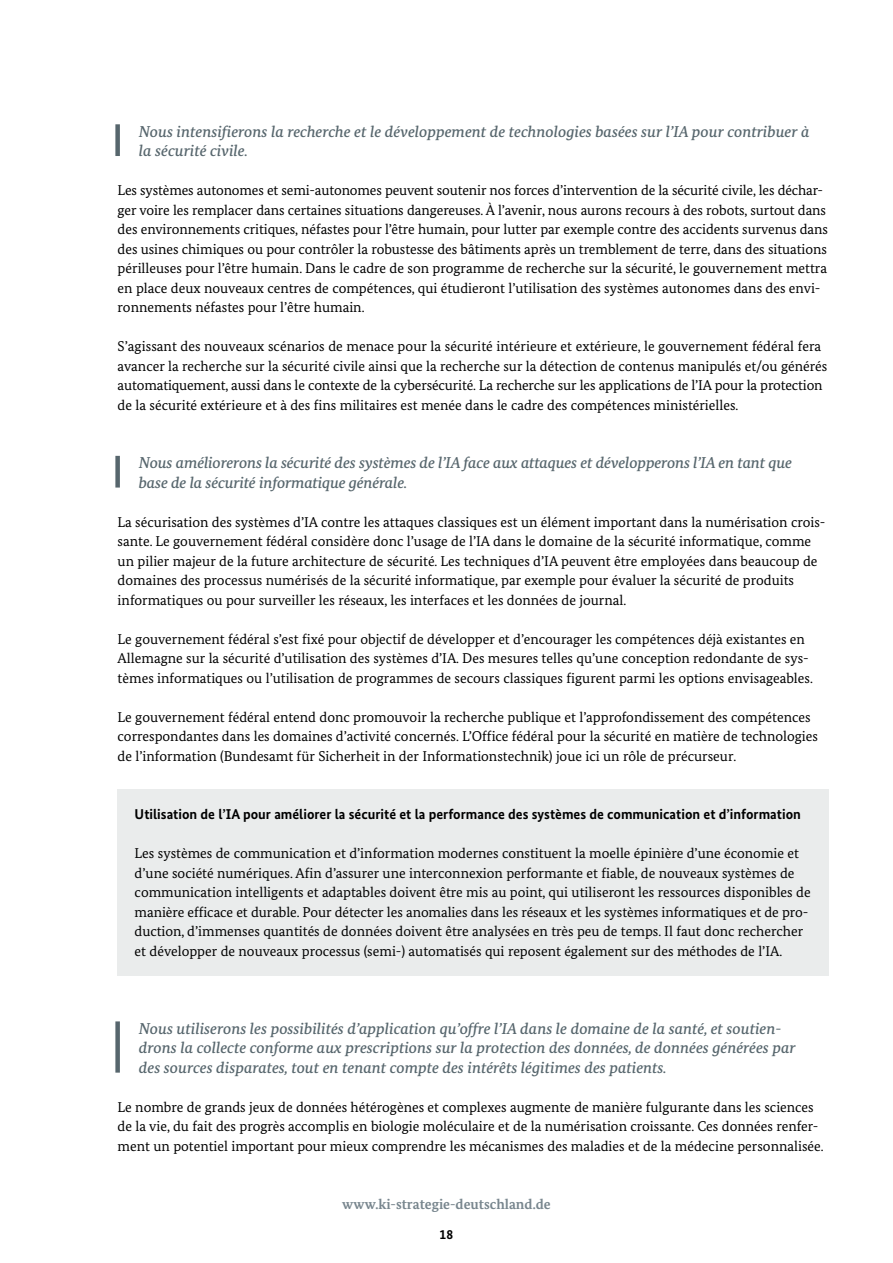
<style>
.page{position:relative;width:893px;height:1263px;background:#fff}
.page>*{position:absolute;margin:0;border:0;box-sizing:border-box;transform-origin:0 0}
.t1{font:italic 500 15.75px/19.5px "Bundes Serif";color:#57666d}
.t2{font:14.25px/19.5px "Bundes Serif";color:#000}
.t3{font:700 14.25px "Bundes Sans";color:#000}
.t4{font:700 14.25px "Bundes Serif";color:#78868e}
.t5{font:700 13.5px "Bundes Sans";color:#000}
</style>
<div class="page">
<div style="left:115px;top:124px;width:5px;height:32px;background:#57666d"></div>
<div style="left:115px;top:456px;width:5px;height:32px;background:#57666d"></div>
<div style="left:118px;top:789px;width:711px;height:49px;background:#eaecec"></div>
<div style="left:118px;top:828px;width:711px;height:147px;background:#eaecec"></div>
<div style="left:115px;top:1021px;width:5px;height:52px;background:#57666d"></div>
<p class="t1" style="left:139px;top:121px;width:672px">Nous intensifierons la recherche et le développement de technologies basées sur l’IA pour contribuer à la sécurité civile.</p>
<p class="t2" style="left:118px;top:180px;width:712px">Les systèmes autonomes et semi-autonomes peuvent soutenir nos forces d’intervention de la sécurité civile, les déchar&shy;ger voire les remplacer dans certaines situations dangereuses. À l’avenir, nous aurons recours à des robots, surtout dans des environnements critiques, néfastes pour l’être humain, pour lutter par exemple contre des accidents survenus dans des usines chimiques ou pour contrôler la robustesse des bâtiments après un tremblement de terre, dans des situations périlleuses pour l’être humain. Dans le cadre de son programme de recherche sur la sécurité, le gouvernement mettra en place deux nouveaux centres de compétences, qui étudieront l’utilisation des systèmes autonomes dans des envi&shy;ronnements néfastes pour l’être humain.</p>
<p class="t2" style="left:118px;top:336px;width:711px">S’agissant des nouveaux scénarios de menace pour la sécurité intérieure et extérieure, le gouvernement fédéral fera avancer la recherche sur la sécurité civile ainsi que la recherche sur la détection de contenus manipulés et/ou générés automatiquement, aussi dans le contexte de la cybersécurité. La recherche sur les applications de l’IA pour la protection de la sécurité extérieure et à des fins militaires est menée dans le cadre des compétences ministérielles.</p>
<p class="t1" style="left:139px;top:453px;width:655px">Nous améliorerons la sécurité des systèmes de l’IA face aux attaques et développerons l’IA en tant que base de la sécurité informatique générale.</p>
<p class="t2" style="left:118px;top:512px;width:709px">La sécurisation des systèmes d’IA contre les attaques classiques est un élément important dans la numérisation crois&shy;sante. Le gouvernement fédéral considère donc l’usage de l’IA dans le domaine de la sécurité informatique, comme un pilier majeur de la future architecture de sécurité. Les techniques d’IA peuvent être employées dans beaucoup de domaines des processus numérisés de la sécurité informatique, par exemple pour évaluer la sécurité de produits informatiques ou pour surveiller les réseaux, les interfaces et les données de journal.</p>
<p class="t2" style="left:118px;top:629px;width:697px">Le gouvernement fédéral s’est fixé pour objectif de développer et d’encourager les compétences déjà existantes en<br>Allemagne sur la sécurité d’utilisation des systèmes d’IA. Des mesures telles qu’une conception redondante de sys&shy;tèmes informatiques ou l’utilisation de programmes de secours classiques figurent parmi les options envisageables.</p>
<p class="t2" style="left:118px;top:707px;width:702px">Le gouvernement fédéral entend donc promouvoir la recherche publique et l’approfondissement des compétences correspondantes dans les domaines d’activité concernés. L’Office fédéral pour la sécurité en matière de technologies de l’information (Bundesamt für Sicherheit in der Informationstechnik) joue ici un rôle de précurseur.</p>
<h4 class="t3" style="left:135px;top:805px;width:668px">Utilisation de l’IA pour améliorer la sécurité et la performance des systèmes de communication et d’information</h4>
<p class="t2" style="left:135px;top:843px;width:677px">Les systèmes de communication et d’information modernes constituent la moelle épinière d’une économie et d’une société numériques. Afin d’assurer une interconnexion performante et fiable, de nouveaux systèmes de communication intelligents et adaptables doivent être mis au point, qui utiliseront les ressources disponibles de manière efficace et durable. Pour détecter les anomalies dans les réseaux et les systèmes informatiques et de pro&shy;duction, d’immenses quantités de données doivent être analysées en très peu de temps. Il faut donc rechercher et développer de nouveaux processus (semi-) automatisés qui reposent également sur des méthodes de l’IA.</p>
<p class="t1" style="left:139px;top:1018px;width:658px">Nous utiliserons les possibilités d’application qu’offre l’IA dans le domaine de la santé, et soutien&shy;drons la collecte conforme aux prescriptions sur la protection des données, de données générées par des sources disparates, tout en tenant compte des intérêts légitimes des patients.</p>
<p class="t2" style="left:118px;top:1097px;width:707px">Le nombre de grands jeux de données hétérogènes et complexes augmente de manière fulgurante dans les sciences de la vie, du fait des progrès accomplis en biologie moléculaire et de la numérisation croissante. Ces données renfer&shy;ment un potentiel important pour mieux comprendre les mécanismes des maladies et de la médecine personnalisée.</p>
<p class="t4" style="left:342px;top:1195px;width:210px">www.ki-strategie-deutschland.de</p>
<p class="t5" style="left:440px;top:1226px;width:15px">18</p>
</div>
